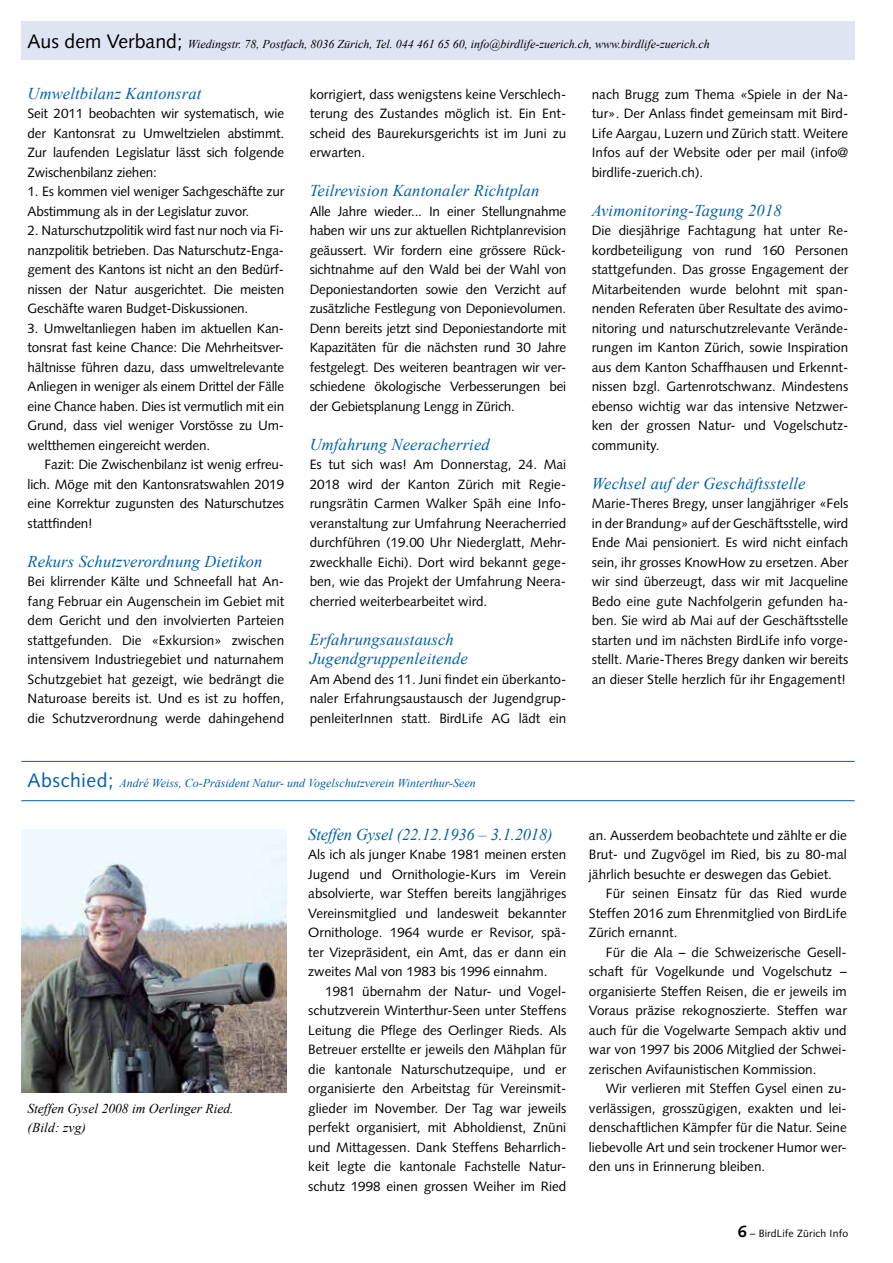
<style>
.page{position:relative;width:893px;height:1263px;background:#fff}
.page>*{position:absolute;margin:0;border:0;box-sizing:border-box;transform-origin:0 0}
.t1{font:italic 16.5px/19.5px "Times New Roman";letter-spacing:.01em;color:#0060a9}
.t2{font:italic 16.5px "Times New Roman";letter-spacing:-.01em;color:#0060a9}
.t3{font:13.5px/19.5px "Syntax";color:#000;text-align:justify}
.t4{font:italic 13.5px/19.5px "Times New Roman";color:#000}
.t5{font:italic 12px "Times New Roman";color:#000}
.t6{font:italic 12px "Times New Roman";color:#0060a9}
.t7{font:10.5px "Syntax";letter-spacing:.02em;color:#000}
.s1{font-family:"Syntax";font-style:normal;font-size:19.5px}
.s2{font-weight:700;font-size:16.5px}
</style>
<div class="page">
<div style="left:21px;top:21px;width:834px;height:39px;background:#dfe4f2"></div>
<hr style="left:21px;top:800px;width:834px;height:1px;background:#0060a9">
<hr style="left:21px;top:761px;width:834px;height:1px;background:#0060a9">
<img style="left:21px;top:829px;width:265px;height:263px">
<p class="t5" style="left:28px;top:36px;width:684px"><span class="s1">Aus dem Verband;</span> Wiedingstr. 78, Postfach, 8036 Zürich, Tel. 044 461 65 60, info@birdlife-zuerich.ch, www.birdlife-zuerich.ch</p>
<p class="t1" style="left:28px;top:83px;width:175px">Umweltbilanz Kantonsrat</p>
<p class="t3" style="left:28px;top:104px;width:258px">Seit 2011 beobachten wir systematisch, wie der Kantonsrat zu Umweltzielen abstimmt.<br>Zur laufenden Legislatur lässt sich folgende Zwischenbilanz ziehen:</p>
<p class="t3" style="left:28px;top:182px;width:258px">1. Es kommen viel weniger Sachgeschäfte zur<br>Abstimmung als in der Legislatur zuvor.</p>
<p class="t3" style="left:28px;top:221px;width:258px">2. Naturschutzpolitik wird fast nur noch via Fi&shy;nanzpolitik betrieben. Das Naturschutz-Enga&shy;gement des Kantons ist nicht an den Bedürf&shy;nissen der Natur ausgerichtet. Die meisten Geschäfte waren Budget-Diskussionen.</p>
<p class="t3" style="left:28px;top:318px;width:258px">3. Umweltanliegen haben im aktuellen Kan&shy;tonsrat fast keine Chance: Die Mehrheitsver&shy;hältnisse führen dazu, dass umweltrelevante Anliegen in weniger als einem Drittel der Fälle eine Chance haben. Dies ist vermutlich mit ein Grund, dass viel weniger Vorstösse zu Um&shy;weltthemen eingereicht werden.</p>
<p class="t3" style="left:28px;top:455px;width:258px;text-indent:17px">Fazit: Die Zwischenbilanz ist wenig erfreu&shy;lich. Möge mit den Kantonsratswahlen 2019 eine Korrektur zugunsten des Naturschutzes stattfinden!</p>
<p class="t1" style="left:28px;top:551px;width:236px">Rekurs Schutzverordnung Dietikon</p>
<p class="t3" style="left:28px;top:572px;width:258px">Bei klirrender Kälte und Schneefall hat An&shy;fang Februar ein Augenschein im Gebiet mit dem Gericht und den involvierten Parteien stattgefunden. Die «Exkursion» zwischen intensivem Industriegebiet und naturnahem Schutzgebiet hat gezeigt, wie bedrängt die Naturoase bereits ist. Und es ist zu hoffen, die Schutzverordnung werde dahingehend</p>
<p class="t3" style="left:310px;top:84px;width:258px">korrigiert, dass wenigstens keine Verschlech&shy;terung des Zustandes möglich ist. Ein Ent&shy;scheid des Baurekursgerichts ist im Juni zu erwarten.</p>
<p class="t1" style="left:310px;top:181px;width:231px">Teilrevision Kantonaler Richtplan</p>
<p class="t3" style="left:310px;top:201px;width:258px">Alle Jahre wieder... In einer Stellungnahme haben wir uns zur aktuellen Richtplanrevision geäussert. Wir fordern eine grössere Rück&shy;sichtnahme auf den Wald bei der Wahl von Deponiestandorten sowie den Verzicht auf zusätzliche Festlegung von Deponievolumen.<br>Denn bereits jetzt sind Deponiestandorte mit Kapazitäten für die nächsten rund 30 Jahre festgelegt. Des weiteren beantragen wir ver&shy;schiedene ökologische Verbesserungen bei der Gebietsplanung Lengg in Zürich.</p>
<p class="t1" style="left:310px;top:434px;width:182px">Umfahrung Neeracherried</p>
<p class="t3" style="left:310px;top:455px;width:258px">Es tut sich was! Am Donnerstag, 24. Mai 2018 wird der Kanton Zürich mit Regie&shy;rungsrätin Carmen Walker Späh eine Info&shy;veranstaltung zur Umfahrung Neeracherried durchführen (19.00 Uhr Niederglatt, Mehr&shy;zweckhalle Eichi). Dort wird bekannt gege&shy;ben, wie das Projekt der Umfahrung Neera&shy;cherried weiterbearbeitet wird.</p>
<p class="t1" style="left:310px;top:629px;width:160px">Erfahrungsaustausch<br>Jugendgruppenleitende</p>
<p class="t3" style="left:310px;top:669px;width:258px">Am Abend des 11. Juni findet ein überkanto&shy;naler Erfahrungsaustausch der Jugendgrup&shy;penleiterInnen statt. BirdLife AG lädt ein</p>
<p class="t6" style="left:28px;top:775px;width:450px"><span class="s1">Abschied;</span> André Weiss, Co-Präsident Natur- und Vogelschutzverein Winterthur-Seen</p>
<p class="t4" style="left:27px;top:1098px;width:208px">Steffen Gysel 2008 im Oerlinger Ried. (Bild: zvg)</p>
<p class="t2" style="left:308px;top:823px;width:246px">Steffen Gysel (22.12.1936 – 3.1.2018)</p>
<p class="t3" style="left:308px;top:845px;width:260px">Als ich als junger Knabe 1981 meinen ersten Jugend und Ornithologie-Kurs im Verein absolvierte, war Steffen bereits langjähriges Vereinsmitglied und landesweit bekannter Ornithologe. 1964 wurde er Revisor, spä&shy;ter Vizepräsident, ein Amt, das er dann ein zweites Mal von 1983 bis 1996 einnahm.</p>
<p class="t3" style="left:308px;top:981px;width:260px;text-indent:17px">1981 übernahm der Natur- und Vogel&shy;schutzverein Winterthur-Seen unter Steffens Leitung die Pflege des Oerlinger Rieds. Als Betreuer erstellte er jeweils den Mähplan für die kantonale Naturschutzequipe, und er organisierte den Arbeitstag für Vereinsmit&shy;glieder im November. Der Tag war jeweils perfekt organisiert, mit Abholdienst, Znüni und Mittagessen. Dank Steffens Beharrlich&shy;keit legte die kantonale Fachstelle Natur&shy;schutz 1998 einen grossen Weiher im Ried</p>
<p class="t3" style="left:592px;top:84px;width:258px">nach Brugg zum Thema «Spiele in der Na&shy;tur». Der Anlass findet gemeinsam mit Bird-Life Aargau, Luzern und Zürich statt. Weitere Infos auf der Website oder per mail (info@ birdlife-zuerich.ch).</p>
<p class="t1" style="left:592px;top:200px;width:191px">Avimonitoring-Tagung 2018</p>
<p class="t3" style="left:592px;top:221px;width:258px">Die diesjährige Fachtagung hat unter Re&shy;kordbeteiligung von rund 160 Personen stattgefunden. Das grosse Engagement der Mitarbeitenden wurde belohnt mit span&shy;nenden Referaten über Resultate des avimo&shy;nitoring und naturschutzrelevante Verände&shy;rungen im Kanton Zürich, sowie Inspiration aus dem Kanton Schaffhausen und Erkennt&shy;nissen bzgl. Gartenrotschwanz. Mindestens ebenso wichtig war das intensive Netzwer&shy;ken der grossen Natur- und Vogelschutz&shy;community.</p>
<p class="t1" style="left:592px;top:473px;width:215px">Wechsel auf der Geschäftsstelle</p>
<p class="t3" style="left:592px;top:494px;width:258px">Marie-Theres Bregy, unser langjähriger «Fels in der Brandung» auf der Geschäftsstelle, wird Ende Mai pensioniert. Es wird nicht einfach sein, ihr grosses KnowHow zu ersetzen. Aber wir sind überzeugt, dass wir mit Jacqueline Bedo eine gute Nachfolgerin gefunden ha&shy;ben. Sie wird ab Mai auf der Geschäftsstelle starten und im nächsten BirdLife info vorge&shy;stellt. Marie-Theres Bregy danken wir bereits an dieser Stelle herzlich für ihr Engagement!</p>
<p class="t3" style="left:589px;top:825px;width:259px">an. Ausserdem beobachtete und zählte er die Brut- und Zugvögel im Ried, bis zu 80-mal jährlich besuchte er deswegen das Gebiet.</p>
<p class="t3" style="left:589px;top:884px;width:259px;text-indent:17px">Für seinen Einsatz für das Ried wurde Steffen 2016 zum Ehrenmitglied von BirdLife Zürich ernannt.</p>
<p class="t3" style="left:589px;top:942px;width:259px;text-indent:17px">Für die Ala – die Schweizerische Gesell&shy;schaft für Vogelkunde und Vogelschutz – organisierte Steffen Reisen, die er jeweils im Voraus präzise rekognoszierte. Steffen war auch für die Vogelwarte Sempach aktiv und war von 1997 bis 2006 Mitglied der Schwei&shy;zerischen Avifaunistischen Kommission.</p>
<p class="t3" style="left:589px;top:1079px;width:259px;text-indent:17px">Wir verlieren mit Steffen Gysel einen zu&shy;verlässigen, grosszügigen, exakten und lei&shy;denschaftlichen Kämpfer für die Natur. Seine liebevolle Art und sein trockener Humor wer&shy;den uns in Erinnerung bleiben.</p>
<p class="t7" style="left:738px;top:1227px;width:112px"><span class="s2">6</span> – BirdLife Zürich Info</p>
</div>
